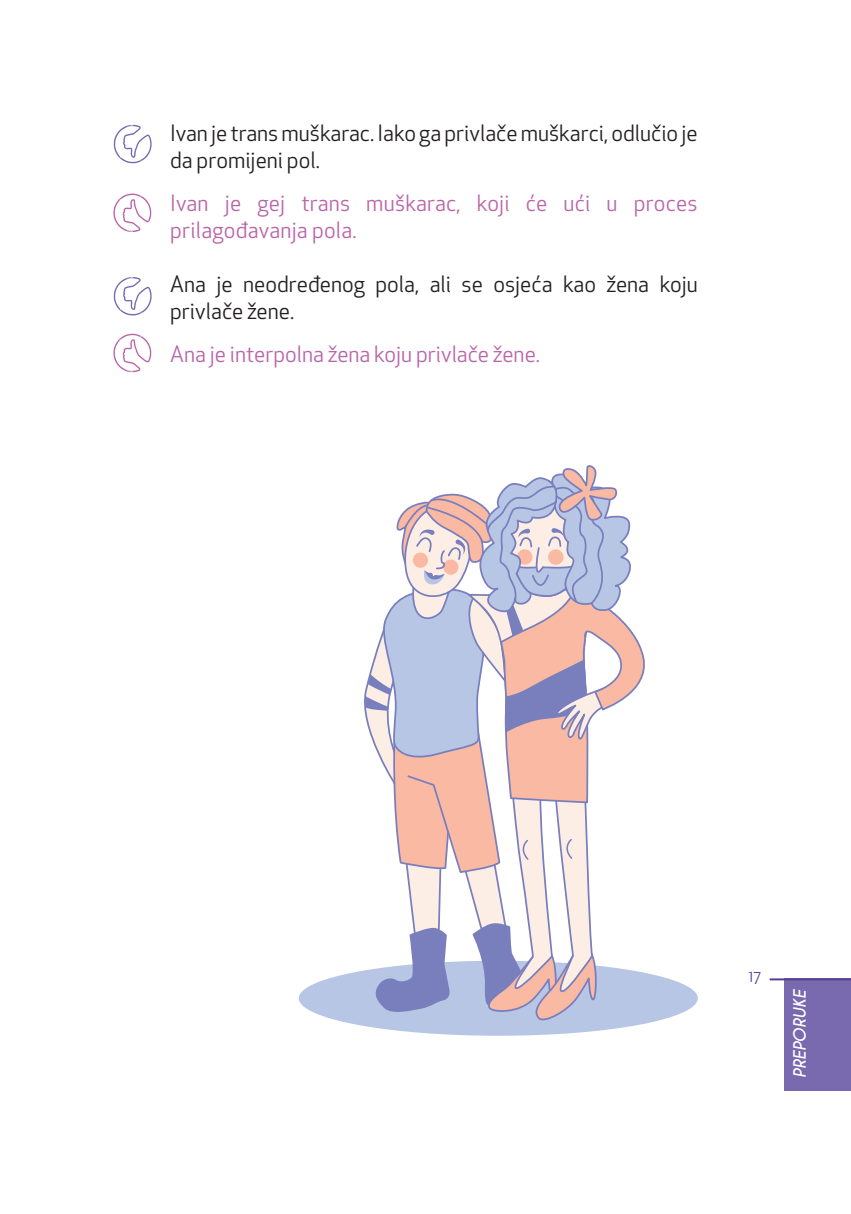
<style>
.page{position:relative;width:851px;height:1214px;background:#fff}
.page>*{position:absolute;margin:0;border:0;box-sizing:border-box;transform-origin:0 0}
.t1{font:22px/26.4px "Apex New";color:#231f20}
.t2{font:22px/26.4px "Apex New";letter-spacing:.01em;color:#ba65a8}
.t3{font:italic 700 16px "Caviar Dreams";color:#fff}
.t4{font:16px "Apex New";color:#5d3e8e}
</style>
<div class="page">
<div style="left:784px;top:978px;width:66px;height:112px;background:#796ab0"></div>
<hr style="left:769px;top:978px;width:81px;height:2px;background:#5d3e8e">
<svg style="left:113px;top:193px;width:38px;height:39px"></svg>
<svg style="left:113px;top:333px;width:38px;height:39px"></svg>
<svg style="left:114px;top:125px;width:38px;height:38px"></svg>
<svg style="left:114px;top:277px;width:38px;height:38px"></svg>
<div style="left:299px;top:960px;width:398px;height:75px;background:#b7c6e5;border-radius:50%"></div>
<svg style="left:355px;top:465px;width:295px;height:560px"></svg>
<p class="t1" style="left:170px;top:120px;width:529px">Ivan je trans muškarac. Iako ga privlače muškarci, odlučio je da promijeni pol.</p>
<p class="t2" style="left:170px;top:190px;width:529px">Ivan je gej trans muškarac, koji će ući u proces prilagođavanja pola.</p>
<p class="t1" style="left:170px;top:271px;width:529px">Ana je neodređenog pola, ali se osjeća kao žena koju privlače žene.</p>
<p class="t2" style="left:170px;top:341px;width:371px">Ana je interpolna žena koju privlače žene.</p>
<p class="t4" style="left:748px;top:966px;width:14px">17</p>
<p class="t3" style="left:790px;top:1077px;width:90px;rotate:-90deg">PREPORUKE</p>
</div>
